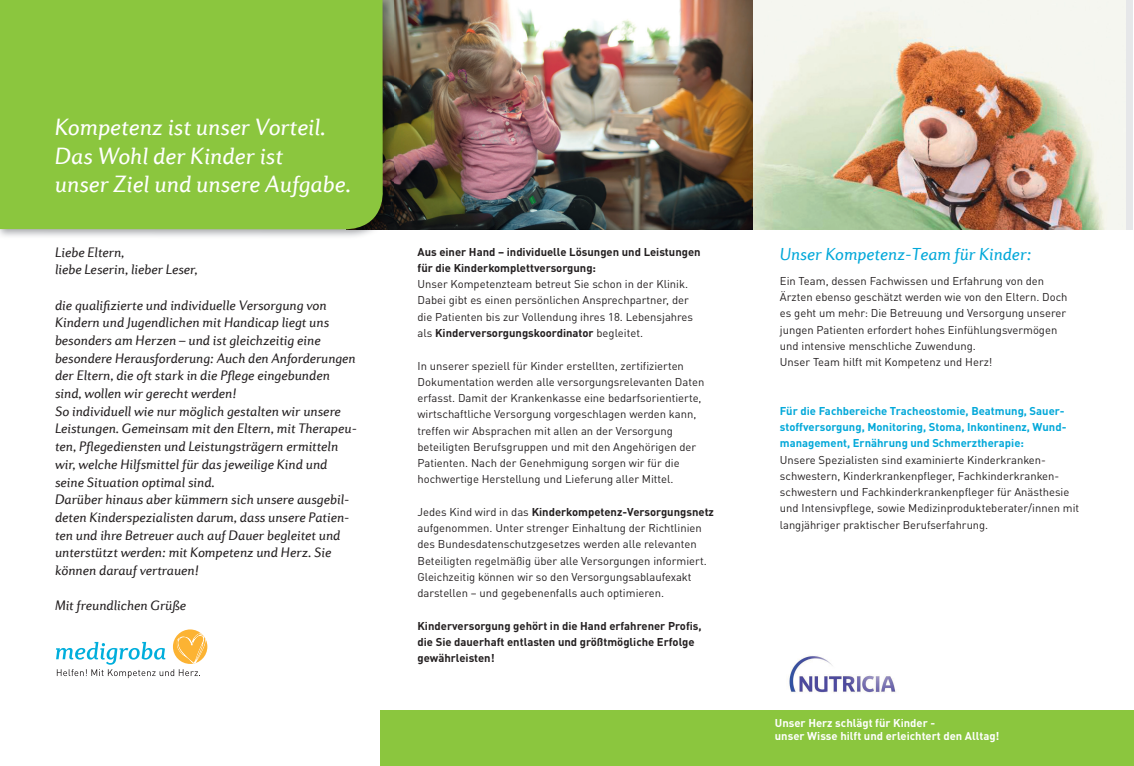
<style>
.page{position:relative;width:1134px;height:766px;background:#fff}
.page>*{position:absolute;margin:0;border:0;box-sizing:border-box;transform-origin:0 0}
.t1{font:italic 23.75px/28.5px "Diverda Sans Com";color:#fff}
.t2{font:italic 17.5px "Diverda Sans Com";color:#02a8d9}
.t3{font:italic 13.88px/17.6px "Diverda Sans Com";color:#231f20}
.t4{font:11.25px/16.2px "DIN Pro";color:#231f20}
.t5{font:700 11.25px/16.2px "DIN Pro";color:#231f20}
.t6{font:700 11.25px/16.2px "DIN Pro";color:#02a8d9}
.t7{font:700 11.25px/13.5px "DIN Pro";color:#fff}
.s1{font-weight:700}
</style>
<div class="page">
<img style="left:394px;top:0;width:359px;height:229px">
<img style="left:0;top:0;width:394px;height:237px">
<div style="left:0;top:0;width:385px;height:229px;background:#8bc63e"></div>
<div style="left:381px;top:710px;width:753px;height:55px;background:#8bc63e"></div>
<img style="left:753px;top:0;width:379px;height:229px">
<svg style="left:173px;top:629px;width:34px;height:34px"></svg>
<svg style="left:56px;top:633px;width:145px;height:45px"></svg>
<img style="left:789px;top:656px;width:107px;height:37px">
<h1 class="t1" style="left:55px;top:113px;width:298px">Kompetenz ist unser Vorteil.<br>Das Wohl der Kinder ist<br>unser Ziel und unsere Aufgabe.</h1>
<p class="t3" style="left:55px;top:243px;width:144px">Liebe Eltern,<br>liebe Leserin, lieber Leser,</p>
<p class="t3" style="left:55px;top:296px;width:303px">die qualifizierte und individuelle Versorgung von Kindern und Jugendlichen mit Handicap liegt uns besonders am Herzen – und ist gleichzeitig eine besondere Herausforderung: Auch den Anforderungen der Eltern, die oft stark in die Pflege eingebunden sind, wollen wir gerecht werden!<br>So individuell wie nur möglich gestalten wir unsere Leistungen. Gemeinsam mit den Eltern, mit Therapeu&shy;ten, Pflegediensten und Leistungsträgern ermitteln wir, welche Hilfsmittel für das jeweilige Kind und seine Situation optimal sind.<br>Darüber hinaus aber kümmern sich unsere ausgebil&shy;deten Kinderspezialisten darum, dass unsere Patien&shy;ten und ihre Betreuer auch auf Dauer begleitet und unterstützt werden: mit Kompetenz und Herz. Sie können darauf vertrauen!</p>
<p class="t3" style="left:55px;top:596px;width:133px">Mit freundlichen Grüße</p>
<p class="t5" style="left:417px;top:242px;width:285px">Aus einer Hand – individuelle Lösungen und Leistungen für die Kinderkomplettversorgung:</p>
<p class="t4" style="left:417px;top:275px;width:277px">Unser Kompetenzteam betreut Sie schon in der Klinik.<br>Dabei gibt es einen persönlichen Ansprechpartner, der die Patienten bis zur Vollendung ihres 18. Lebensjahres als <span class="s1">Kinderversorgungskoordinator</span> begleitet.</p>
<p class="t4" style="left:417px;top:356px;width:288px">In unserer speziell für Kinder erstellten, zertifizierten Dokumentation werden alle versorgungsrelevanten Daten erfasst. Damit der Krankenkasse eine bedarfsorientierte, wirtschaftliche Versorgung vorgeschlagen werden kann, treffen wir Absprachen mit allen an der Versorgung beteiligten Berufsgruppen und mit den Angehörigen der Patienten. Nach der Genehmigung sorgen wir für die hochwertige Herstellung und Lieferung aller Mittel.</p>
<p class="t4" style="left:417px;top:502px;width:298px">Jedes Kind wird in das <span class="s1">Kinderkompetenz-Versorgungsnetz </span>aufgenommen. Unter strenger Einhaltung der Richtlinien des Bundesdatenschutzgesetzes werden alle relevanten Beteiligten regelmäßig über alle Versorgungen informiert.<br>Gleichzeitig können wir so den Versorgungsablaufexakt darstellen – und gegebenenfalls auch optimieren.</p>
<p class="t5" style="left:417px;top:616px;width:286px">Kinderversorgung gehört in die Hand erfahrener Profis, die Sie dauerhaft entlasten und größtmögliche Erfolge gewährleisten!</p>
<h2 class="t2" style="left:780px;top:244px;width:253px">Unser Kompetenz-Team für Kinder:</h2>
<p class="t4" style="left:780px;top:271px;width:289px">Ein Team, dessen Fachwissen und Erfahrung von den Ärzten ebenso geschätzt werden wie von den Eltern. Doch es geht um mehr: Die Betreuung und Versorgung unserer jungen Patienten erfordert hohes Einfühlungsvermögen und intensive menschliche Zuwendung.<br>Unser Team hilft mit Kompetenz und Herz!</p>
<p class="t6" style="left:780px;top:401px;width:288px">Für die Fachbereiche Tracheostomie, Beatmung, Sauer&shy;stoffversorgung, Monitoring, Stoma, Inkontinenz, Wund&shy;management, Ernährung und Schmerztherapie:</p>
<p class="t4" style="left:780px;top:450px;width:301px">Unsere Spezialisten sind examinierte Kinderkranken&shy;schwestern, Kinderkrankenpfleger, Fachkinderkranken&shy;schwestern und Fachkinderkrankenpfleger für Anästhesie und Intensivpflege, sowie Medizinprodukteberater/innen mit langjähriger praktischer Berufserfahrung.</p>
<p class="t7" style="left:775px;top:714px;width:226px">Unser Herz schlägt für Kinder -<br>unser Wisse hilft und erleichtert den Alltag!</p>
</div>
